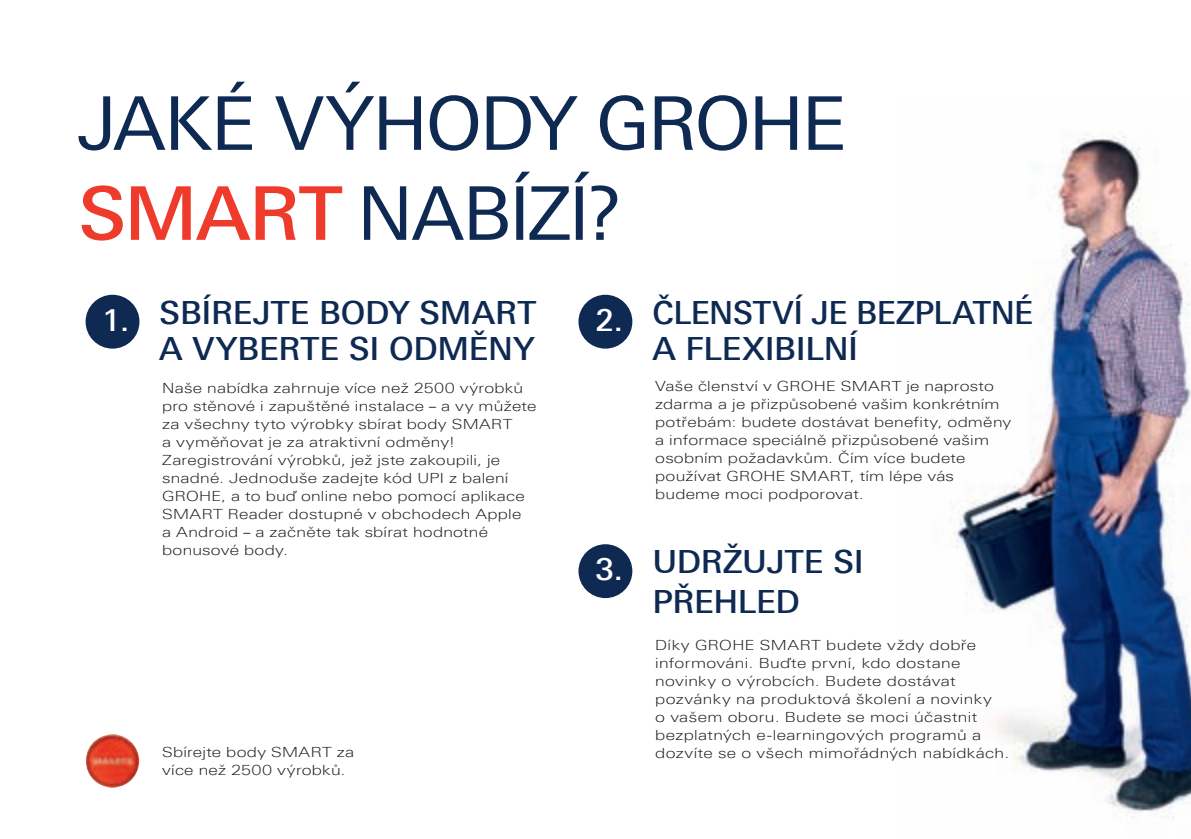
<style>
.page{position:relative;width:1191px;height:839px;background:#fff}
.page>*{position:absolute;margin:0;border:0;box-sizing:border-box;transform-origin:0 0}
.t1{font:74px/90px "Linotype Univers 430";letter-spacing:-.03em;color:#0e2952}
.t2{font:500 32px/36px "Linotype Univers 530";letter-spacing:-.01em;color:#0e2952}
.t3{font:500 30.4px "Linotype Univers 530";color:#fff}
.t4{font:300 14px/18px "Linotype Univers 340 Ex";letter-spacing:.02em;color:#231f20}
.s1{font-family:"Linotype Univers 530";font-weight:500;color:#ef3b2b}
</style>
<div class="page">
<img style="left:953px;top:133px;width:237px;height:685px">
<img style="left:86px;top:734px;width:54px;height:54px">
<div style="left:86px;top:295px;width:53px;height:54px;background:#0e2952;border-radius:50%"></div>
<div style="left:578px;top:295px;width:54px;height:54px;background:#0e2952;border-radius:50%"></div>
<div style="left:578px;top:544px;width:54px;height:54px;background:#0e2952;border-radius:50%"></div>
<h1 class="t1" style="left:78px;top:79px;width:770px">JAKÉ VÝHODY GROHE<br><span class="s1">SMART</span> NABÍZÍ?</h1>
<h3 class="t3" style="left:102px;top:302px;width:29px">1.</h3>
<h2 class="t2" style="left:159px;top:294px;width:378px">SBÍREJTE BODY SMART<br>A VYBERTE SI ODMĚNY</h2>
<p class="t4" style="left:162px;top:378px;width:376px">Naše nabídka zahrnuje více než 2500 výrobků pro stěnové i zapuštěné instalace – a vy můžete za všechny tyto výrobky sbírat body SMART<br>a vyměňovat je za atraktivní odměny!<br>Zaregistrování výrobků, jež jste zakoupili, je snadné. Jednoduše zadejte kód UPI z balení GROHE, a to buď online nebo pomocí aplikace SMART Reader dostupné v obchodech Apple<br>a Android – a začněte tak sbírat hodnotné bonusové body.</p>
<p class="t4" style="left:162px;top:743px;width:194px">Sbírejte body SMART za více než 2500 výrobků.</p>
<h3 class="t3" style="left:595px;top:302px;width:29px">2.</h3>
<h3 class="t3" style="left:595px;top:552px;width:29px">3.</h3>
<h2 class="t2" style="left:652px;top:294px;width:382px">ČLENSTVÍ JE BEZPLATNÉ<br>A FLEXIBILNÍ</h2>
<p class="t4" style="left:655px;top:377px;width:358px">Vaše členství v GROHE SMART je naprosto zdarma a je přizpůsobené vašim konkrétním potřebám: budete dostávat benefity, odměny a informace speciálně přizpůsobené vašim osobním požadavkům. Čím více budete používat GROHE SMART, tím lépe vás budeme moci podporovat.</p>
<h2 class="t2" style="left:652px;top:542px;width:213px;line-height:40px">UDRŽUJTE SI<br>PŘEHLED</h2>
<p class="t4" style="left:655px;top:635px;width:355px">Díky GROHE SMART budete vždy dobře informováni. Buďte první, kdo dostane novinky o výrobcích. Budete dostávat pozvánky na produktová školení a novinky<br>o vašem oboru. Budete se moci účastnit bezplatných e-learningových programů a dozvíte se o všech mimořádných nabídkách.</p>
</div>
